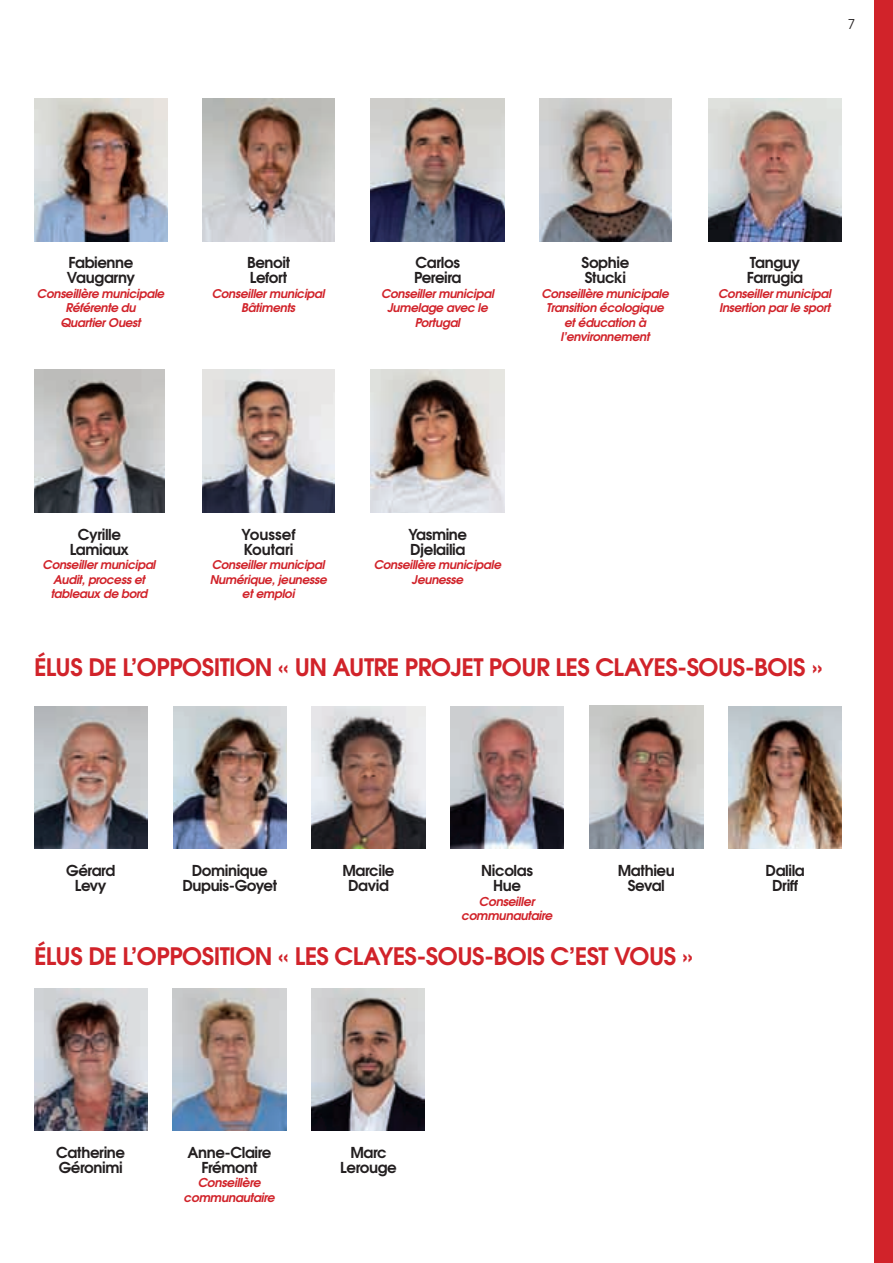
<style>
.page{position:relative;width:893px;height:1263px;background:#fff}
.page>*{position:absolute;margin:0;border:0;box-sizing:border-box;transform-origin:0 0}
.t1{font:700 24px "Te X Gyre Adventor";letter-spacing:-.025em;color:#d1232a}
.t2{font:700 15px "Te X Gyre Adventor";letter-spacing:-.025em;color:#231f20}
.t3{font:700 15px "Te X Gyre Adventor";color:#231f20}
.t4{font:13.5px "Te X Gyre Adventor";color:#231f20}
.t5{font:italic 700 12.15px/14.7px "Te X Gyre Adventor";letter-spacing:-.025em;color:#d1232a;text-align:center}
.t6{font:italic 700 12px/14.4px "Te X Gyre Adventor";letter-spacing:-.025em;color:#d1232a;text-align:center}
</style>
<div class="page">
<div style="left:874px;top:0;width:19px;height:1263px;background:#d1232a"></div>
<img style="left:203px;top:370px;width:131px;height:142px">
<img style="left:539px;top:99px;width:132px;height:142px">
<img style="left:203px;top:99px;width:131px;height:142px">
<img style="left:34px;top:370px;width:131px;height:142px">
<img style="left:371px;top:99px;width:134px;height:142px">
<img style="left:34px;top:99px;width:134px;height:142px">
<img style="left:708px;top:99px;width:134px;height:142px">
<img style="left:371px;top:370px;width:134px;height:142px">
<img style="left:450px;top:706px;width:114px;height:142px">
<img style="left:729px;top:706px;width:113px;height:142px">
<img style="left:590px;top:706px;width:113px;height:142px">
<img style="left:173px;top:706px;width:113px;height:142px">
<img style="left:34px;top:706px;width:113px;height:142px">
<img style="left:312px;top:706px;width:113px;height:142px">
<img style="left:173px;top:988px;width:113px;height:142px">
<img style="left:312px;top:988px;width:113px;height:142px">
<img style="left:34px;top:988px;width:113px;height:142px">
<p class="t4" style="left:848px;top:13px;width:9px">7</p>
<p class="t2" style="left:68px;top:250px;width:67px">Fabienne</p>
<p class="t2" style="left:67px;top:265px;width:70px">Vaugarny</p>
<p class="t6" style="left:37px;top:285px;width:129px">Conseillère municipale</p>
<p class="t6" style="left:66px;top:299px;width:72px">Référente du</p>
<p class="t6" style="left:61px;top:314px;width:82px">Quartier Ouest</p>
<p class="t2" style="left:247px;top:250px;width:45px">Benoit</p>
<p class="t2" style="left:250px;top:265px;width:39px">Lefort</p>
<p class="t6" style="left:212px;top:285px;width:114px">Conseiller municipal</p>
<p class="t6" style="left:242px;top:299px;width:55px">Bâtiments</p>
<p class="t2" style="left:416px;top:250px;width:46px">Carlos</p>
<p class="t2" style="left:414px;top:265px;width:49px">Pereira</p>
<p class="t6" style="left:381px;top:285px;width:114px">Conseiller municipal</p>
<p class="t6" style="left:387px;top:299px;width:102px">Jumelage avec le<br>Portugal</p>
<p class="t2" style="left:582px;top:250px;width:49px">Sophie</p>
<p class="t2" style="left:585px;top:265px;width:43px">Stucki</p>
<p class="t6" style="left:542px;top:285px;width:129px">Conseillère municipale</p>
<p class="t6" style="left:547px;top:299px;width:119px">Transition écologique et éducation à l’environnement</p>
<p class="t2" style="left:750px;top:250px;width:52px">Tanguy</p>
<p class="t2" style="left:747px;top:265px;width:58px">Farrugia</p>
<p class="t6" style="left:718px;top:285px;width:114px">Conseiller municipal</p>
<p class="t6" style="left:719px;top:299px;width:113px">Insertion par le sport</p>
<p class="t2" style="left:78px;top:521px;width:45px">Cyrille</p>
<p class="t2" style="left:70px;top:536px;width:61px">Lamiaux</p>
<p class="t6" style="left:43px;top:556px;width:114px">Conseiller municipal</p>
<p class="t6" style="left:51px;top:571px;width:98px;text-align:left">Audit, process et tableaux de bord</p>
<p class="t3" style="left:242px;top:521px;width:55px">Youssef</p>
<p class="t3" style="left:244px;top:536px;width:51px">Koutari</p>
<p class="t6" style="left:212px;top:556px;width:114px">Conseiller municipal</p>
<p class="t6" style="left:210px;top:571px;width:119px">Numérique, jeunesse</p>
<p class="t6" style="left:242px;top:585px;width:54px">et emploi</p>
<p class="t2" style="left:408px;top:521px;width:60px">Yasmine</p>
<p class="t2" style="left:410px;top:536px;width:57px">Djelailia</p>
<p class="t6" style="left:374px;top:556px;width:129px">Conseillère municipale</p>
<p class="t6" style="left:412px;top:571px;width:53px">Jeunesse</p>
<p class="t1" style="left:34px;top:646px;width:790px">ÉLUS DE L’OPPOSITION « UN AUTRE PROJET POUR LES CLAYES-SOUS-BOIS »</p>
<p class="t2" style="left:66px;top:857px;width:51px">Gérard</p>
<p class="t2" style="left:75px;top:872px;width:33px">Levy</p>
<p class="t2" style="left:192px;top:857px;width:78px">Dominique</p>
<p class="t2" style="left:182px;top:872px;width:96px">Dupuis-Goyet</p>
<p class="t2" style="left:342px;top:857px;width:54px">Marcile</p>
<p class="t2" style="left:348px;top:872px;width:42px">David</p>
<p class="t2" style="left:481px;top:857px;width:53px">Nicolas</p>
<p class="t2" style="left:493px;top:872px;width:30px">Hue</p>
<p class="t5" style="left:462px;top:892px;width:93px">Conseiller communautaire</p>
<p class="t2" style="left:618px;top:857px;width:58px">Mathieu</p>
<p class="t2" style="left:628px;top:872px;width:39px">Seval</p>
<p class="t1" style="left:34px;top:935px;width:660px">ÉLUS DE L’OPPOSITION « LES CLAYES-SOUS-BOIS C’EST VOUS »</p>
<p class="t2" style="left:56px;top:1139px;width:70px">Catherine</p>
<p class="t2" style="left:59px;top:1154px;width:65px">Géronimi</p>
<p class="t2" style="left:187px;top:1139px;width:86px">Anne-Claire</p>
<p class="t2" style="left:201px;top:1154px;width:58px">Frémont</p>
<p class="t5" style="left:184px;top:1174px;width:93px">Conseillère communautaire</p>
<p class="t2" style="left:350px;top:1139px;width:38px">Marc</p>
<p class="t2" style="left:340px;top:1154px;width:58px">Lerouge</p>
<p class="t2" style="left:766px;top:857px;width:41px">Dalila</p>
<p class="t2" style="left:772px;top:872px;width:28px">Driff</p>
</div>
